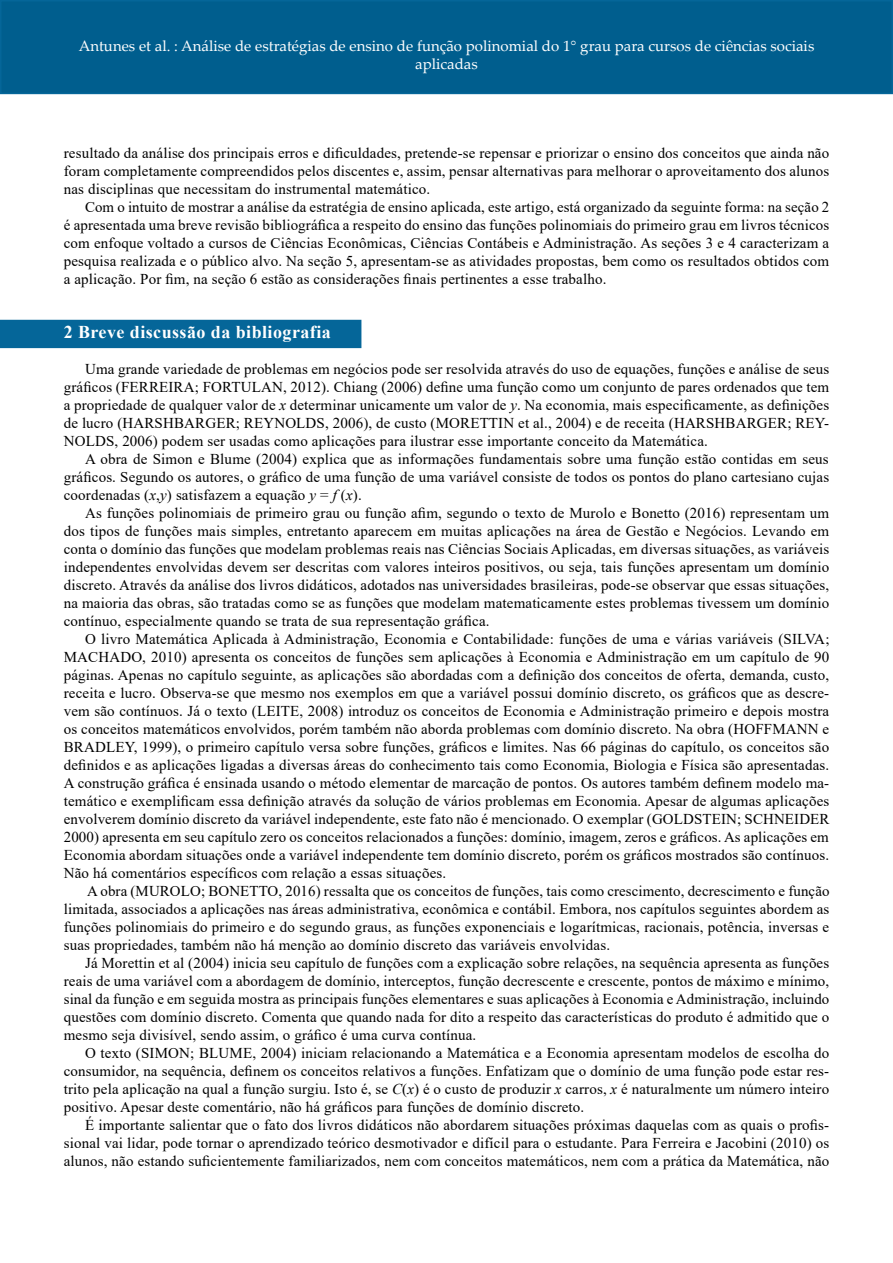
<style>
.page{position:relative;width:893px;height:1263px;background:#fff}
.page>*{position:absolute;margin:0;border:0;box-sizing:border-box;transform-origin:0 0}
.t1{font:700 18px "Times New Roman";letter-spacing:.025em;color:#fff}
.t2{font:15px/18px "Times New Roman";letter-spacing:.01em;color:#000;text-align:justify}
.t3{font:15px/18px "Palatino Linotype";color:#fff;text-align:center}
.s1{font-style:italic}
</style>
<div class="page">
<div style="left:0;top:0;width:893px;height:94px;background:#005e8e;border:2px solid #056699"></div>
<div style="left:1px;top:320px;width:360px;height:27px;background:#056699"></div>
<div style="left:0;top:320px;width:361px;height:28px;border:2px solid #056699"></div>
<p class="t3" style="left:79px;top:36px;width:737px">Antunes et al. : Análise de estratégias de ensino de função polinomial do 1° grau para cursos de ciências sociais aplicadas</p>
<p class="t2" style="left:64px;top:144px;width:767px">resultado da análise dos principais erros e dificuldades, pretende-se repensar e priorizar o ensino dos conceitos que ainda não foram completamente compreendidos pelos discentes e, assim, pensar alternativas para melhorar o aproveitamento dos alunos nas disciplinas que necessitam do instrumental matemático.</p>
<p class="t2" style="left:64px;top:198px;width:767px;text-indent:21px">Com o intuito de mostrar a análise da estratégia de ensino aplicada, este artigo, está organizado da seguinte forma: na seção 2 é apresentada uma breve revisão bibliográfica a respeito do ensino das funções polinomiais do primeiro grau em livros técnicos com enfoque voltado a cursos de Ciências Econômicas, Ciências Contábeis e Administração. As seções 3 e 4 caracterizam a pesquisa realizada e o público alvo. Na seção 5, apresentam-se as atividades propostas, bem como os resultados obtidos com a aplicação. Por fim, na seção 6 estão as considerações finais pertinentes a esse trabalho.</p>
<p class="t1" style="left:64px;top:319px;width:269px">2 Breve discussão da bibliografia</p>
<p class="t2" style="left:64px;top:360px;width:767px;text-indent:21px">Uma grande variedade de problemas em negócios pode ser resolvida através do uso de equações, funções e análise de seus gráficos (FERREIRA; FORTULAN, 2012). Chiang (2006) define uma função como um conjunto de pares ordenados que tem a propriedade de qualquer valor de <span class="s1">x</span> determinar unicamente um valor de <span class="s1">y</span>. Na economia, mais especificamente, as definições de lucro (HARSHBARGER; REYNOLDS, 2006), de custo (MORETTIN et al., 2004) e de receita (HARSHBARGER; REY-NOLDS, 2006) podem ser usadas como aplicações para ilustrar esse importante conceito da Matemática.</p>
<p class="t2" style="left:64px;top:450px;width:767px;text-indent:21px">A obra de Simon e Blume (2004) explica que as informações fundamentais sobre uma função estão contidas em seus gráficos. Segundo os autores, o gráfico de uma função de uma variável consiste de todos os pontos do plano cartesiano cujas coordenadas (<span class="s1">x</span>,<span class="s1">y</span>) satisfazem a equação <span class="s1">y</span> = <span class="s1">f</span> (<span class="s1">x</span>).</p>
<p class="t2" style="left:64px;top:504px;width:767px;text-indent:21px">As funções polinomiais de primeiro grau ou função afim, segundo o texto de Murolo e Bonetto (2016) representam um dos tipos de funções mais simples, entretanto aparecem em muitas aplicações na área de Gestão e Negócios. Levando em conta o domínio das funções que modelam problemas reais nas Ciências Sociais Aplicadas, em diversas situações, as variáveis independentes envolvidas devem ser descritas com valores inteiros positivos, ou seja, tais funções apresentam um domínio discreto. Através da análise dos livros didáticos, adotados nas universidades brasileiras, pode-se observar que essas situações, na maioria das obras, são tratadas como se as funções que modelam matematicamente estes problemas tivessem um domínio contínuo, especialmente quando se trata de sua representação gráfica.</p>
<p class="t2" style="left:64px;top:630px;width:767px;text-indent:21px">O livro Matemática Aplicada à Administração, Economia e Contabilidade: funções de uma e várias variáveis (SILVA; MACHADO, 2010) apresenta os conceitos de funções sem aplicações à Economia e Administração em um capítulo de 90 páginas. Apenas no capítulo seguinte, as aplicações são abordadas com a definição dos conceitos de oferta, demanda, custo, receita e lucro. Observa-se que mesmo nos exemplos em que a variável possui domínio discreto, os gráficos que as descre&shy;vem são contínuos. Já o texto (LEITE, 2008) introduz os conceitos de Economia e Administração primeiro e depois mostra os conceitos matemáticos envolvidos, porém também não aborda problemas com domínio discreto. Na obra (HOFFMANN e BRADLEY, 1999), o primeiro capítulo versa sobre funções, gráficos e limites. Nas 66 páginas do capítulo, os conceitos são definidos e as aplicações ligadas a diversas áreas do conhecimento tais como Economia, Biologia e Física são apresentadas.<br>A construção gráfica é ensinada usando o método elementar de marcação de pontos. Os autores também definem modelo ma&shy;temático e exemplificam essa definição através da solução de vários problemas em Economia. Apesar de algumas aplicações envolverem domínio discreto da variável independente, este fato não é mencionado. O exemplar (GOLDSTEIN; SCHNEIDER 2000) apresenta em seu capítulo zero os conceitos relacionados a funções: domínio, imagem, zeros e gráficos. As aplicações em Economia abordam situações onde a variável independente tem domínio discreto, porém os gráficos mostrados são contínuos.<br>Não há comentários específicos com relação a essas situações.</p>
<p class="t2" style="left:64px;top:882px;width:767px;text-indent:24px">A obra (MUROLO; BONETTO, 2016) ressalta que os conceitos de funções, tais como crescimento, decrescimento e função limitada, associados a aplicações nas áreas administrativa, econômica e contábil. Embora, nos capítulos seguintes abordem as funções polinomiais do primeiro e do segundo graus, as funções exponenciais e logarítmicas, racionais, potência, inversas e suas propriedades, também não há menção ao domínio discreto das variáveis envolvidas.</p>
<p class="t2" style="left:64px;top:954px;width:767px;text-indent:21px">Já Morettin et al (2004) inicia seu capítulo de funções com a explicação sobre relações, na sequência apresenta as funções reais de uma variável com a abordagem de domínio, interceptos, função decrescente e crescente, pontos de máximo e mínimo, sinal da função e em seguida mostra as principais funções elementares e suas aplicações à Economia e Administração, incluindo questões com domínio discreto. Comenta que quando nada for dito a respeito das características do produto é admitido que o mesmo seja divisível, sendo assim, o gráfico é uma curva contínua.</p>
<p class="t2" style="left:64px;top:1044px;width:767px;text-indent:21px">O texto (SIMON; BLUME, 2004) iniciam relacionando a Matemática e a Economia apresentam modelos de escolha do consumidor, na sequência, definem os conceitos relativos a funções. Enfatizam que o domínio de uma função pode estar res&shy;trito pela aplicação na qual a função surgiu. Isto é, se <span class="s1">C</span>(<span class="s1">x</span>) é o custo de produzir <span class="s1">x</span> carros, <span class="s1">x</span> é naturalmente um número inteiro positivo. Apesar deste comentário, não há gráficos para funções de domínio discreto.</p>
<p class="t2" style="left:64px;top:1116px;width:767px;text-indent:21px">É importante salientar que o fato dos livros didáticos não abordarem situações próximas daquelas com as quais o profis&shy;sional vai lidar, pode tornar o aprendizado teórico desmotivador e difícil para o estudante. Para Ferreira e Jacobini (2010) os alunos, não estando suficientemente familiarizados, nem com conceitos matemáticos, nem com a prática da Matemática, não</p>
</div>
